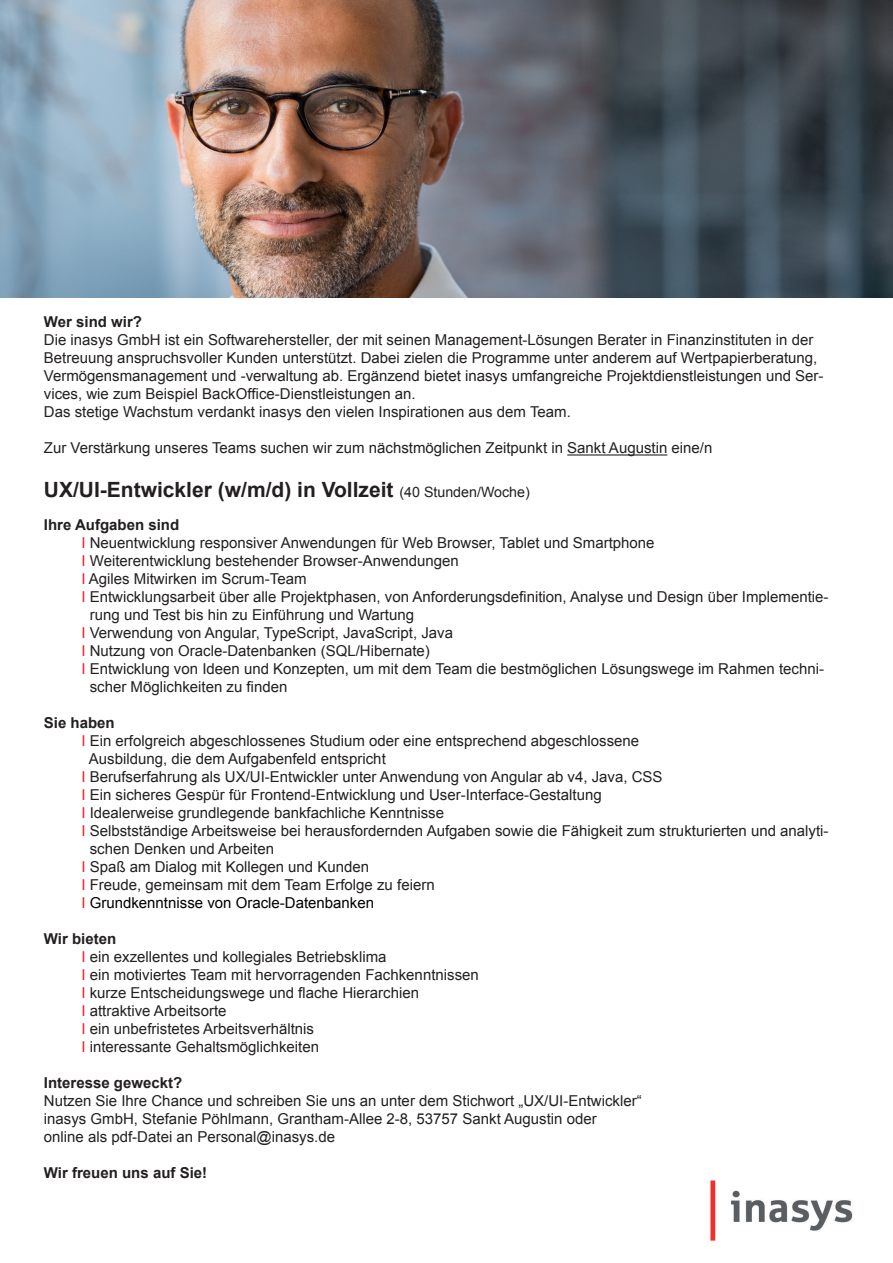
<style>
.page{position:relative;width:893px;height:1263px;background:#fff}
.page>*{position:absolute;margin:0;border:0;box-sizing:border-box;transform-origin:0 0}
.t1{font:700 21px "Arial";color:#231f20}
.t2{font:15px/18px "Arial";color:#231f20}
.t3{font:700 15px "Arial";color:#231f20}
.t4{font:15px "Arial";color:#000}
.s1{font-weight:400;font-size:14.25px}
.s2{color:#ee1d23}
</style>
<div class="page">
<hr style="left:567px;top:454px;width:100px;height:1px;background:#231f20">
<img style="left:710px;top:1180px;width:143px;height:61px">
<img style="left:0;top:0;width:893px;height:298px">
<p class="t3" style="left:44px;top:312px;width:100px">Wer sind wir?</p>
<p class="t2" style="left:44px;top:331px;width:781px">Die inasys GmbH ist ein Softwarehersteller, der mit seinen Management-Lösungen Berater in Finanzinstituten in der Betreuung anspruchsvoller Kunden unterstützt. Dabei zielen die Programme unter anderem auf Wertpapierberatung, Vermögensmanagement und -verwaltung ab. Ergänzend bietet inasys umfangreiche Projektdienstleistungen und Ser&shy;vices, wie zum Beispiel BackOffice-Dienstleistungen an.</p>
<p class="t2" style="left:44px;top:403px;width:528px">Das stetige Wachstum verdankt inasys den vielen Inspirationen aus dem Team.</p>
<p class="t2" style="left:44px;top:439px;width:670px">Zur Verstärkung unseres Teams suchen wir zum nächstmöglichen Zeitpunkt in Sankt Augustin eine/n</p>
<p class="t1" style="left:44px;top:475px;width:487px">UX/UI-Entwickler (w/m/d) in Vollzeit <span class="s1">(40 Stunden/Woche)</span></p>
<p class="t3" style="left:44px;top:514px;width:137px">Ihre Aufgaben sind</p>
<p class="t2" style="left:81px;top:533px;width:575px"><span class="s2">I</span> Neuentwicklung responsiver Anwendungen für Web Browser, Tablet und Smartphone</p>
<p class="t2" style="left:81px;top:551px;width:379px"><span class="s2">I</span> Weiterentwicklung bestehender Browser-Anwendungen</p>
<p class="t2" style="left:81px;top:569px;width:227px"><span class="s2">I</span> Agiles Mitwirken im Scrum-Team</p>
<p class="t2" style="left:81px;top:587px;width:749px"><span class="s2">I</span> Entwicklungsarbeit über alle Projektphasen, von Anforderungsdefinition, Analyse und Design über Implementie-</p>
<p class="t2" style="left:90px;top:605px;width:326px">rung und Test bis hin zu Einführung und Wartung</p>
<p class="t2" style="left:81px;top:623px;width:373px"><span class="s2">I</span> Verwendung von Angular, TypeScript, JavaScript, Java</p>
<p class="t2" style="left:81px;top:641px;width:350px"><span class="s2">I</span> Nutzung von Oracle-Datenbanken (SQL/Hibernate)</p>
<p class="t2" style="left:81px;top:659px;width:744px"><span class="s2">I</span> Entwicklung von Ideen und Konzepten, um mit dem Team die bestmöglichen Lösungswege im Rahmen techni-</p>
<p class="t2" style="left:90px;top:677px;width:199px">scher Möglichkeiten zu finden</p>
<p class="t3" style="left:44px;top:712px;width:72px">Sie haben</p>
<p class="t2" style="left:81px;top:731px;width:559px"><span class="s2">I</span> Ein erfolgreich abgeschlossenes Studium oder eine entsprechend abgeschlossene</p>
<p class="t2" style="left:89px;top:749px;width:298px">Ausbildung, die dem Aufgabenfeld entspricht</p>
<p class="t2" style="left:81px;top:767px;width:583px"><span class="s2">I</span> Berufserfahrung als UX/UI-Entwickler unter Anwendung von Angular ab v4, Java, CSS</p>
<p class="t2" style="left:81px;top:785px;width:522px"><span class="s2">I</span> Ein sicheres Gespür für Frontend-Entwicklung und User-Interface-Gestaltung</p>
<p class="t2" style="left:81px;top:803px;width:364px"><span class="s2">I</span> Idealerweise grundlegende bankfachliche Kenntnisse</p>
<p class="t2" style="left:81px;top:821px;width:749px"><span class="s2">I</span> Selbstständige Arbeitsweise bei herausfordernden Aufgaben sowie die Fähigkeit zum strukturierten und analyti-</p>
<p class="t2" style="left:90px;top:839px;width:186px">schen Denken und Arbeiten</p>
<p class="t2" style="left:81px;top:857px;width:289px"><span class="s2">I</span> Spaß am Dialog mit Kollegen und Kunden</p>
<p class="t2" style="left:81px;top:875px;width:355px"><span class="s2">I</span> Freude, gemeinsam mit dem Team Erfolge zu feiern</p>
<p class="t4" style="left:81px;top:892px;width:294px"><span class="s2">I</span> Grundkenntnisse von Oracle-Datenbanken</p>
<p class="t3" style="left:44px;top:928px;width:74px">Wir bieten</p>
<p class="t2" style="left:81px;top:947px;width:307px"><span class="s2">I</span> ein exzellentes und kollegiales Betriebsklima</p>
<p class="t2" style="left:81px;top:965px;width:399px"><span class="s2">I</span> ein motiviertes Team mit hervorragenden Fachkenntnissen</p>
<p class="t2" style="left:81px;top:983px;width:339px"><span class="s2">I</span> kurze Entscheidungswege und flache Hierarchien</p>
<p class="t2" style="left:81px;top:1001px;width:147px"><span class="s2">I</span> attraktive Arbeitsorte</p>
<p class="t2" style="left:81px;top:1019px;width:234px"><span class="s2">I</span> ein unbefristetes Arbeitsverhältnis</p>
<p class="t2" style="left:81px;top:1037px;width:239px"><span class="s2">I</span> interessante Gehaltsmöglichkeiten</p>
<p class="t3" style="left:44px;top:1072px;width:140px">Interesse geweckt?</p>
<p class="t2" style="left:44px;top:1091px;width:599px">Nutzen Sie Ihre Chance und schreiben Sie uns an unter dem Stichwort „UX/UI-Entwickler“</p>
<p class="t2" style="left:44px;top:1109px;width:554px">inasys GmbH, Stefanie Pöhlmann, Grantham-Allee 2-8, 53757 Sankt Augustin oder</p>
<p class="t2" style="left:44px;top:1127px;width:293px">online als pdf-Datei an Personal@inasys.de</p>
<p class="t3" style="left:44px;top:1162px;width:165px">Wir freuen uns auf Sie!</p>
</div>
